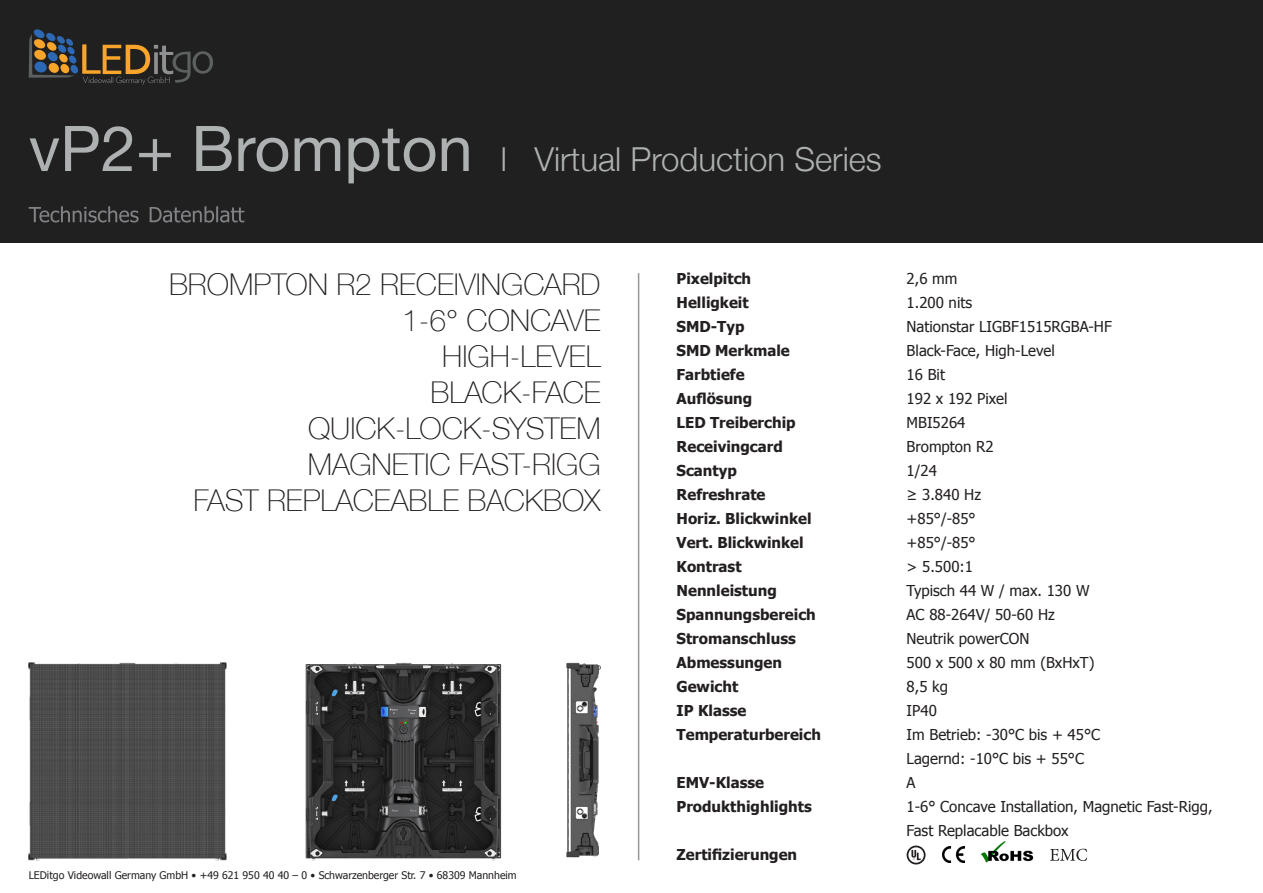
<style>
.page{position:relative;width:1263px;height:893px;background:#fff}
.page>*{position:absolute;margin:0;border:0;box-sizing:border-box;transform-origin:0 0}
.t1{font:63px "Helvetica Neue";color:#aeb1b2}
.t2{font:300 33px "Helvetica Neue";color:#aeb1b2}
.t3{font:100 30px "Helvetica Neue";color:#231f20}
.t4{font:15px/24px "Tahoma";color:#231f20}
.t5{font:700 15px "Tahoma";color:#231f20}
.t6{font:10.5px "Tahoma";color:#231f20}
</style>
<div class="page">
<svg style="left:907px;top:846px;width:18px;height:18px"></svg>
<img style="left:942px;top:847px;width:22px;height:15px">
<img style="left:981px;top:841px;width:53px;height:22px">
<svg style="left:1050px;top:849px;width:37px;height:12px"></svg>
<div style="left:0;top:0;width:1263px;height:242px;background:#202020"></div>
<img style="left:173px;top:51px;width:40px;height:32px">
<img style="left:83px;top:77px;width:87px;height:6px">
<img style="left:29px;top:34px;width:45px;height:44px">
<svg style="left:34px;top:29px;width:139px;height:45px"></svg>
<svg style="left:29px;top:206px;width:215px;height:17px"></svg>
<hr style="left:638px;top:273px;width:1px;height:587px;background:#95979a">
<img style="left:28px;top:662px;width:199px;height:198px">
<img style="left:566px;top:662px;width:35px;height:196px">
<img style="left:305px;top:663px;width:197px;height:197px">
<p class="t1" style="left:29px;top:103px;width:445px">vP2+ Brompton</p>
<p class="t2" style="left:501px;top:133px;width:383px">l Virtual Production Series</p>
<p class="t3" style="left:169px;top:262px;width:433px">BROMPTON R2 RECEIVINGCARD</p>
<p class="t3" style="left:402px;top:298px;width:200px">1-6° CONCAVE</p>
<p class="t3" style="left:442px;top:334px;width:160px">HIGH-LEVEL</p>
<p class="t3" style="left:430px;top:370px;width:172px">BLACK-FACE</p>
<p class="t3" style="left:308px;top:406px;width:294px">QUICK-LOCK-SYSTEM</p>
<p class="t3" style="left:308px;top:442px;width:294px">MAGNETIC FAST-RIGG</p>
<p class="t3" style="left:193px;top:478px;width:409px">FAST REPLACEABLE BACKBOX</p>
<p class="t6" style="left:29px;top:868px;width:489px">LEDitgo Videowall Germany GmbH • +49 621 950 40 40 – 0 • Schwarzenberger Str. 7 • 68309 Mannheim</p>
<p class="t5" style="left:676px;top:268px;width:76px">Pixelpitch</p>
<p class="t5" style="left:676px;top:292px;width:74px">Helligkeit</p>
<p class="t5" style="left:676px;top:316px;width:69px">SMD-Typ</p>
<p class="t5" style="left:676px;top:340px;width:115px">SMD Merkmale</p>
<p class="t5" style="left:676px;top:364px;width:70px">Farbtiefe</p>
<p class="t5" style="left:676px;top:388px;width:77px">Auflösung</p>
<p class="t5" style="left:676px;top:412px;width:121px">LED Treiberchip</p>
<p class="t5" style="left:676px;top:436px;width:108px">Receivingcard</p>
<p class="t5" style="left:676px;top:460px;width:62px">Scantyp</p>
<p class="t5" style="left:676px;top:484px;width:90px">Refreshrate</p>
<p class="t5" style="left:676px;top:508px;width:136px">Horiz. Blickwinkel</p>
<p class="t5" style="left:676px;top:532px;width:129px">Vert. Blickwinkel</p>
<p class="t5" style="left:676px;top:556px;width:66px">Kontrast</p>
<p class="t5" style="left:676px;top:580px;width:102px">Nennleistung</p>
<p class="t5" style="left:676px;top:604px;width:141px">Spannungsbereich</p>
<p class="t5" style="left:676px;top:628px;width:121px">Stromanschluss</p>
<p class="t5" style="left:676px;top:652px;width:107px">Abmessungen</p>
<p class="t5" style="left:676px;top:676px;width:63px">Gewicht</p>
<p class="t5" style="left:676px;top:700px;width:71px">IP Klasse</p>
<p class="t5" style="left:676px;top:724px;width:146px">Temperaturbereich</p>
<p class="t5" style="left:676px;top:772px;width:89px">EMV-Klasse</p>
<p class="t5" style="left:676px;top:796px;width:137px">Produkthighlights</p>
<p class="t5" style="left:676px;top:844px;width:122px">Zertifizierungen</p>
<p class="t4" style="left:907px;top:265px;width:52px">2,6 mm</p>
<p class="t4" style="left:907px;top:289px;width:67px">1.200 nits</p>
<p class="t4" style="left:907px;top:313px;width:207px">Nationstar LIGBF1515RGBA-HF</p>
<p class="t4" style="left:907px;top:337px;width:150px">Black-Face, High-Level</p>
<p class="t4" style="left:907px;top:361px;width:40px">16 Bit</p>
<p class="t4" style="left:907px;top:385px;width:102px">192 x 192 Pixel</p>
<p class="t4" style="left:907px;top:409px;width:60px">MBI5264</p>
<p class="t4" style="left:907px;top:433px;width:89px">Brompton R2</p>
<p class="t4" style="left:907px;top:457px;width:32px">1/24</p>
<p class="t4" style="left:907px;top:481px;width:76px">≥ 3.840 Hz</p>
<p class="t4" style="left:907px;top:505px;width:70px">+85°/-85°</p>
<p class="t4" style="left:907px;top:529px;width:70px">+85°/-85°</p>
<p class="t4" style="left:907px;top:553px;width:68px">&gt; 5.500:1</p>
<p class="t4" style="left:907px;top:577px;width:184px">Typisch 44 W / max. 130 W</p>
<p class="t4" style="left:907px;top:601px;width:150px">AC 88-264V/ 50-60 Hz</p>
<p class="t4" style="left:907px;top:625px;width:124px">Neutrik powerCON</p>
<p class="t4" style="left:907px;top:649px;width:189px">500 x 500 x 80 mm (BxHxT)</p>
<p class="t4" style="left:907px;top:673px;width:43px">8,5 kg</p>
<p class="t4" style="left:907px;top:697px;width:32px">IP40</p>
<p class="t4" style="left:907px;top:721px;width:195px">Im Betrieb: -30°C bis + 45°C</p>
<p class="t4" style="left:907px;top:745px;width:179px">Lagernd: -10°C bis + 55°C</p>
<p class="t4" style="left:907px;top:769px;width:10px">A</p>
<p class="t4" style="left:907px;top:793px;width:307px">1-6° Concave Installation, Magnetic Fast-Rigg,<br>Fast Replacable Backbox</p>
</div>
